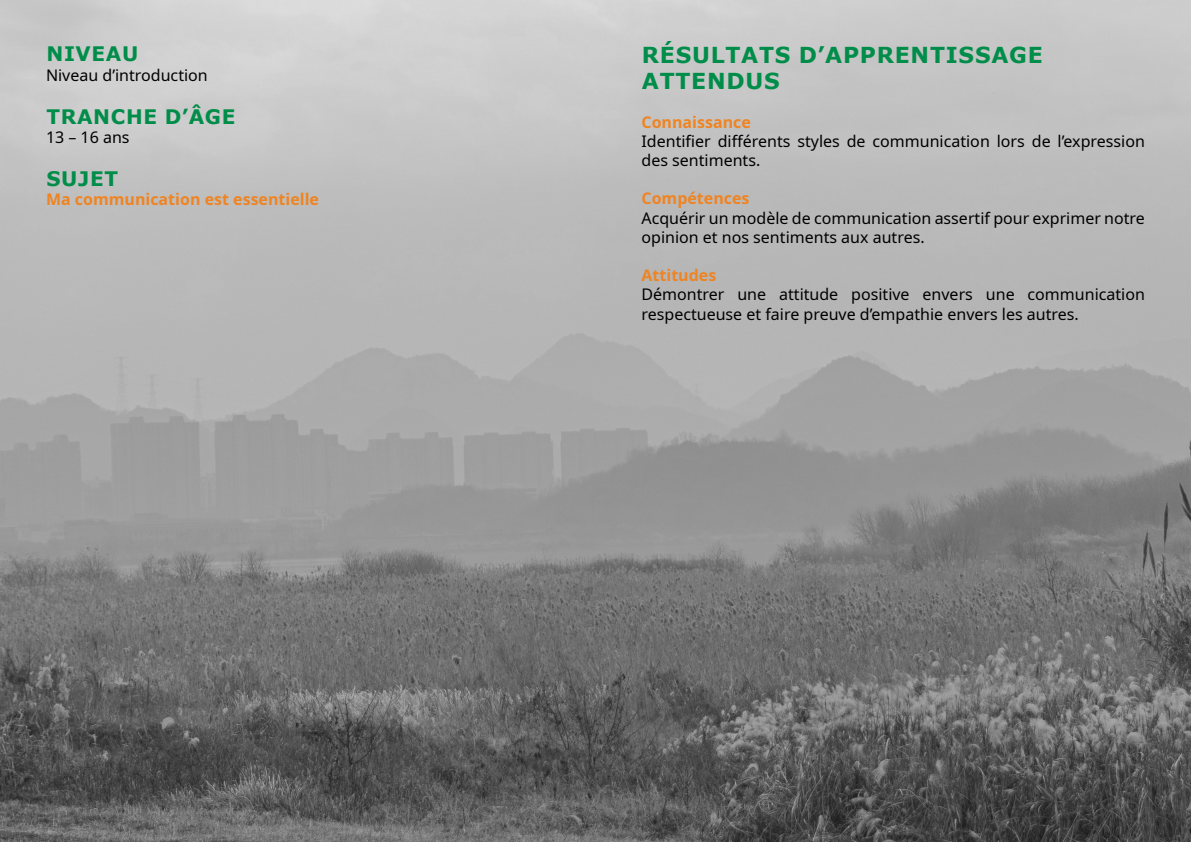
<style>
.page{position:relative;width:1191px;height:842px;background:#fff}
.page>*{position:absolute;margin:0;border:0;box-sizing:border-box;transform-origin:0 0}
.t1{font:700 22px/26.4px "Verdana";letter-spacing:.035em;color:#008d49}
.t2{font:700 20px "Verdana";letter-spacing:.035em;color:#008d49}
.t3{font:16px/19.2px "Noto Sans";color:#000}
.t4{font:700 16px "Noto Sans";color:#ef8422}
</style>
<div class="page">
<img style="left:0;top:0;width:1191px;height:842px">
<p class="t2" style="left:46px;top:40px;width:94px">NIVEAU</p>
<p class="t3" style="left:46px;top:65px;width:163px">Niveau d’introduction</p>
<p class="t2" style="left:46px;top:102px;width:191px">TRANCHE D’ÂGE</p>
<p class="t3" style="left:46px;top:128px;width:85px">13 – 16 ans</p>
<p class="t2" style="left:46px;top:165px;width:73px">SUJET</p>
<p class="t4" style="left:46px;top:188px;width:274px">Ma communication est essentielle</p>
<h1 class="t1" style="left:642px;top:41px;width:402px">RÉSULTATS D’APPRENTISSAGE<br>ATTENDUS</h1>
<p class="t4" style="left:641px;top:111px;width:111px">Connaissance</p>
<p class="t3" style="left:641px;top:132px;width:505px">Identifier différents styles de communication lors de l’expression des sentiments.</p>
<p class="t4" style="left:641px;top:187px;width:109px">Compétences</p>
<p class="t3" style="left:641px;top:209px;width:505px">Acquérir un modèle de communication assertif pour exprimer notre opinion et nos sentiments aux autres.</p>
<p class="t4" style="left:641px;top:264px;width:76px">Attitudes</p>
<p class="t3" style="left:641px;top:285px;width:505px">Démontrer une attitude positive envers une communication respectueuse et faire preuve d’empathie envers les autres.</p>
</div>
